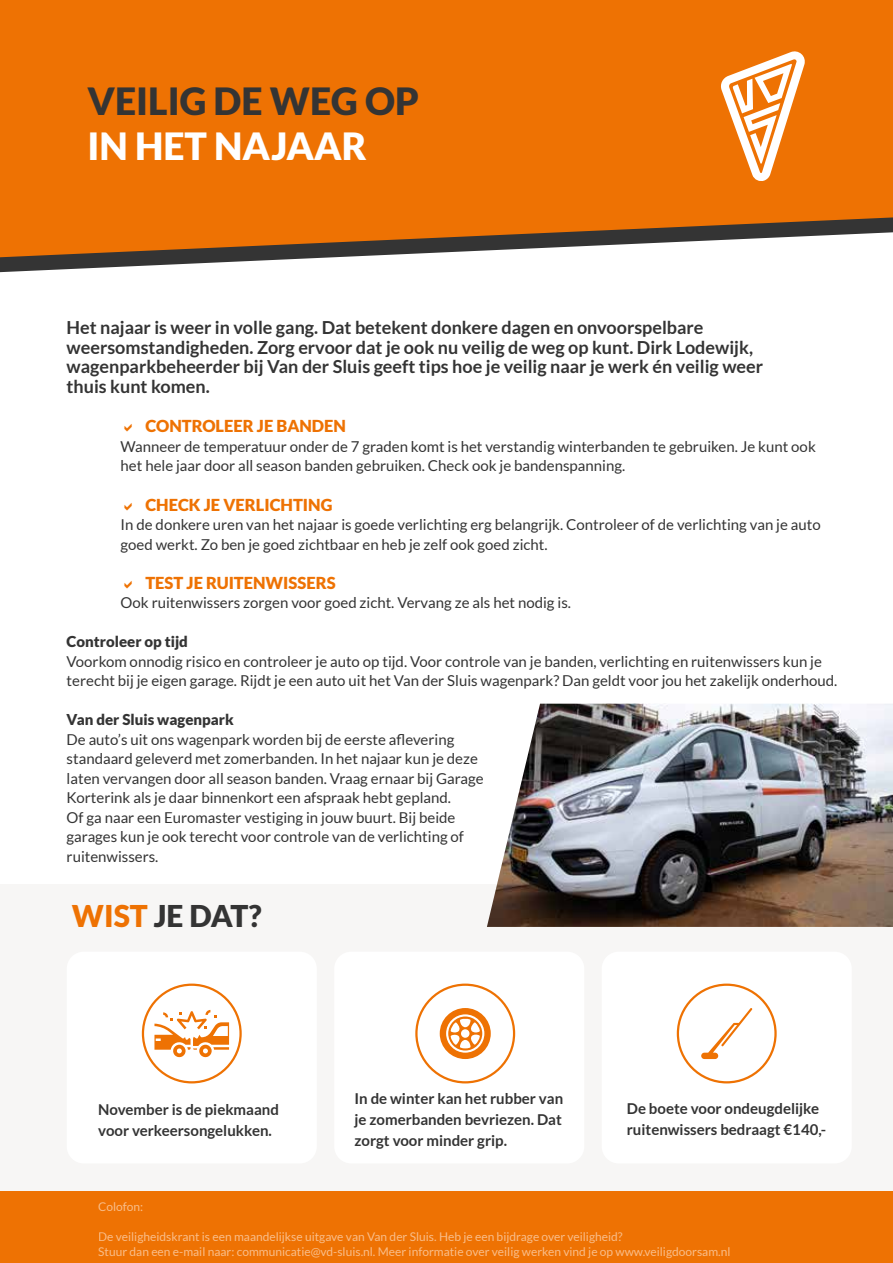
<style>
.page{position:relative;width:893px;height:1263px;background:#fff}
.page>*{position:absolute;margin:0;border:0;box-sizing:border-box;transform-origin:0 0}
.t1{font:900 37.5px "Lato";color:#343434}
.t2{font:900 37.5px "Lato";color:#fff}
.t3{font:900 30px "Lato";color:#343434}
.t4{font:700 18px/19.5px "Lato";color:#343434}
.t5{font:900 16.5px "Lato";color:#ee7203}
.t6{font:15px/19.5px "Lato";color:#343434}
.t7{font:700 15px/21px "Lato";color:#343434}
.t8{font:900 15px "Lato";color:#343434}
.t9{font:12px/15px "Lato";color:#f9bd89}
.s1{color:#ee7203}
</style>
<div class="page">
<svg style="left:0;top:257px;width:339px;height:15px"></svg>
<svg style="left:0;top:0;width:893px;height:257px;background:#e5730d"></svg>
<svg style="left:719px;top:51px;width:86px;height:131px"></svg>
<div style="left:0;top:884px;width:893px;height:307px;background:#f7f6f5"></div>
<div style="left:67px;top:952px;width:250px;height:211px;background:#fff;border-radius:17px"></div>
<div style="left:334px;top:952px;width:250px;height:211px;background:#fff;border-radius:17px"></div>
<div style="left:602px;top:952px;width:250px;height:211px;background:#fff;border-radius:17px"></div>
<svg style="left:154px;top:1010px;width:75px;height:48px"></svg>
<div style="left:142px;top:983px;width:100px;height:100px;border:2px solid #ee7203;border-radius:50%"></div>
<div style="left:415px;top:983px;width:100px;height:100px;border:2px solid #ee7203;border-radius:50%"></div>
<div style="left:677px;top:983px;width:100px;height:100px;border:2px solid #ee7203;border-radius:50%"></div>
<svg style="left:440px;top:1008px;width:51px;height:51px"></svg>
<svg style="left:701px;top:1008px;width:51px;height:51px"></svg>
<div style="left:0;top:1191px;width:893px;height:72px;background:#ee7203"></div>
<img style="left:487px;top:704px;width:406px;height:223px">
<h1 class="t1" style="left:87px;top:80px;width:333px">VEILIG DE WEG OP</h1>
<h1 class="t2" style="left:87px;top:125px;width:281px">IN HET NAJAAR</h1>
<p class="t4" style="left:67px;top:318px;width:698px">Het najaar is weer in volle gang. Dat betekent donkere dagen en onvoorspelbare weersomstandigheden. Zorg ervoor dat je ook nu veilig de weg op kunt. Dirk Lodewijk, wagenparkbeheerder bij Van der Sluis geeft tips hoe je veilig naar je werk én veilig weer thuis kunt komen.</p>
<p class="t5" style="left:145px;top:417px;width:202px">CONTROLEER JE BANDEN</p>
<p class="t6" style="left:121px;top:436px;width:697px">Wanneer de temperatuur onder de 7 graden komt is het verstandig winterbanden te gebruiken. Je kunt ook het hele jaar door all season banden gebruiken. Check ook je bandenspanning.</p>
<p class="t5" style="left:145px;top:495px;width:189px">CHECK JE VERLICHTING</p>
<p class="t6" style="left:121px;top:515px;width:702px">In de donkere uren van het najaar is goede verlichting erg belangrijk. Controleer of de verlichting van je auto goed werkt. Zo ben je goed zichtbaar en heb je zelf ook goed zicht.</p>
<p class="t5" style="left:145px;top:573px;width:192px">TEST JE RUITENWISSERS</p>
<p class="t6" style="left:121px;top:593px;width:452px">Ook ruitenwissers zorgen voor goed zicht. Vervang ze als het nodig is.</p>
<p class="t8" style="left:67px;top:633px;width:123px">Controleer op tijd</p>
<p class="t6" style="left:67px;top:652px;width:772px">Voorkom onnodig risico en controleer je auto op tijd. Voor controle van je banden, verlichting en ruitenwissers kun je terecht bij je eigen garage. Rijdt je een auto uit het Van der Sluis wagenpark? Dan geldt voor jou het zakelijk onderhoud.</p>
<p class="t8" style="left:67px;top:711px;width:169px">Van der Sluis wagenpark</p>
<p class="t6" style="left:67px;top:730px;width:419px">De auto’s uit ons wagenpark worden bij de eerste aflevering standaard geleverd met zomerbanden. In het najaar kun je deze laten vervangen door all season banden. Vraag ernaar bij Garage Korterink als je daar binnenkort een afspraak hebt gepland.<br>Of ga naar een Euromaster vestiging in jouw buurt. Bij beide garages kun je ook terecht voor controle van de verlichting of ruitenwissers.</p>
<h2 class="t3" style="left:72px;top:898px;width:191px"><span class="s1">WIST</span> JE DAT?</h2>
<p class="t7" style="left:98px;top:1099px;width:182px">November is de piekmaand voor verkeersongelukken.</p>
<p class="t7" style="left:355px;top:1088px;width:210px;text-align:justify">In de winter kan het rubber van je zomerbanden bevriezen. Dat zorgt voor minder grip.</p>
<p class="t7" style="left:627px;top:1097px;width:201px">De boete voor ondeugdelijke ruitenwissers bedraagt €140,-</p>
<p class="t9" style="left:98px;top:1199px;width:47px">Colofon:</p>
<p class="t9" style="left:98px;top:1229px;width:634px">De veiligheidskrant is een maandelijkse uitgave van Van der Sluis. Heb je een bijdrage over veiligheid?<br>Stuur dan een e-mail naar: communicatie@vd-sluis.nl. Meer informatie over veilig werken vind je op www.veiligdoorsam.nl</p>
</div>
